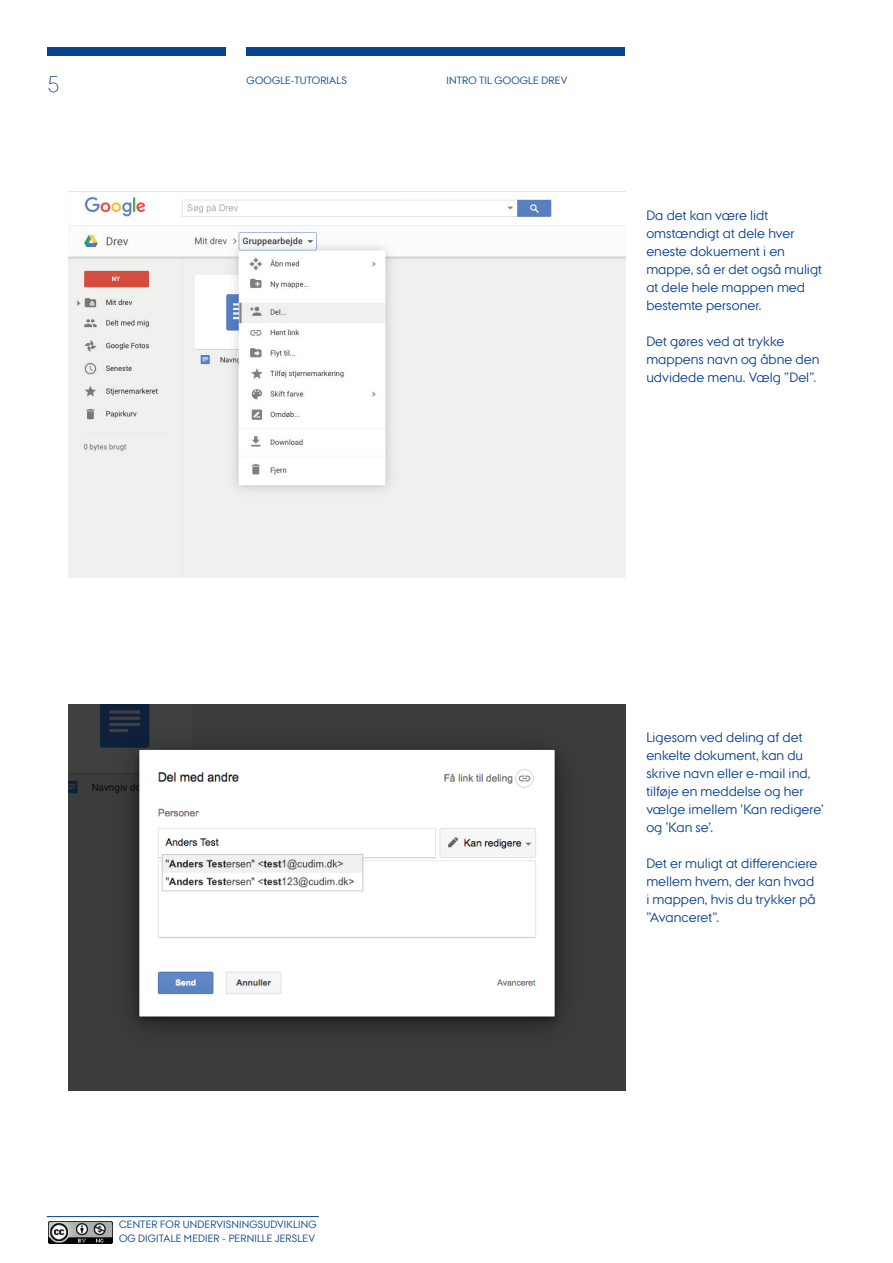
<style>
.page{position:relative;width:893px;height:1263px;background:#fff}
.page>*{position:absolute;margin:0;border:0;box-sizing:border-box;transform-origin:0 0}
.t1{font:300 22.5px "AU Passata";color:#09428e}
.t2{font:13.5px/18px "AU Passata";letter-spacing:.005em;color:#09428e}
.t3{font:10.5px/13.5px "AU Passata";letter-spacing:.015em;color:#09428e}
</style>
<div class="page">
<hr style="left:47px;top:1216px;width:272px;height:1px;background:#09428e">
<div style="left:47px;top:47px;width:178px;height:8px;background:#09428e"></div>
<div style="left:247px;top:47px;width:378px;height:8px;background:#09428e"></div>
<img style="left:49px;top:1221px;width:64px;height:22px">
<img style="left:68px;top:191px;width:557px;height:386px">
<img style="left:68px;top:704px;width:557px;height:386px">
<h1 class="t1" style="left:47px;top:71px;width:14px">5</h1>
<p class="t3" style="left:247px;top:73px;width:102px">GOOGLE-TUTORIALS</p>
<p class="t3" style="left:446px;top:73px;width:122px">INTRO TIL GOOGLE DREV</p>
<p class="t2" style="left:646px;top:206px;width:177px">Da det kan være lidt omstændigt at dele hver eneste dokuement i en mappe, så er det også muligt at dele hele mappen med bestemte personer.</p>
<p class="t2" style="left:646px;top:332px;width:175px">Det gøres ved at trykke mappens navn og åbne den udvidede menu. Vælg ”Del”.</p>
<p class="t3" style="left:119px;top:1218px;width:199px">CENTER FOR UNDERVISNINGSUDVIKLING<br>OG DIGITALE MEDIER - PERNILLE JERSLEV</p>
<p class="t2" style="left:646px;top:728px;width:179px">Ligesom ved deling af det enkelte dokument, kan du skrive navn eller e-mail ind, tilføje en meddelse og her vælge imellem ’Kan redigere’ og ’Kan se’.</p>
<p class="t2" style="left:646px;top:854px;width:173px">Det er muligt at differenciere mellem hvem, der kan hvad i mappen, hvis du trykker på ”Avanceret”.</p>
</div>
